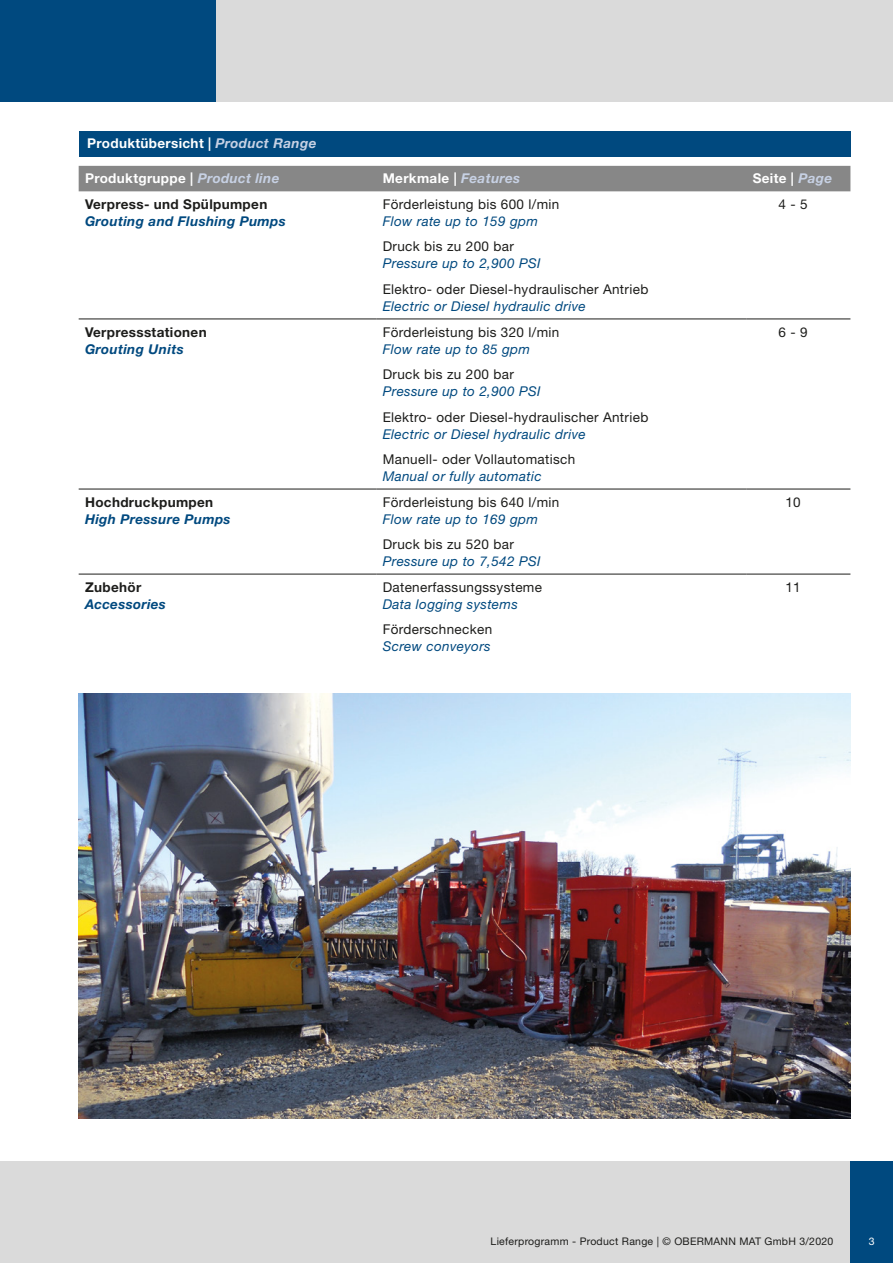
<style>
.page{position:relative;width:893px;height:1263px;background:#fff}
.page>*{position:absolute;margin:0;border:0;box-sizing:border-box;transform-origin:0 0}
.t1{font:13.5px "Helvetica Neue LT Std";letter-spacing:.025em;color:#1d1d1b}
.t2{font:italic 13.5px "Helvetica Neue LT Std";letter-spacing:.025em;color:#00497f}
.t3{font:700 13.5px "Helvetica Neue LT Std";letter-spacing:.025em;color:#fff}
.t4{font:italic 700 13.5px "Helvetica Neue LT Std";letter-spacing:.025em;color:#00497f}
.t5{font:700 13.5px "Helvetica Neue LT Std";letter-spacing:.025em;color:#1d1d1b}
.t6{font:10.5px "Helvetica Neue LT Std";letter-spacing:.025em;color:#1d1d1b}
.t7{font:10.5px "Helvetica Neue LT Std";color:#fff}
.s1{font-style:italic;color:#c7d1e4}
</style>
<div class="page">
<div style="left:0;top:1161px;width:850px;height:102px;background:#dadada"></div>
<div style="left:850px;top:1161px;width:43px;height:102px;background:#00497f"></div>
<div style="left:0;top:0;width:216px;height:102px;background:#00497f"></div>
<div style="left:216px;top:0;width:677px;height:102px;background:#dadada"></div>
<div style="left:79px;top:131px;width:771px;height:25px;background:#00497f"></div>
<div style="left:79px;top:166px;width:771px;height:25px;background:#878787"></div>
<hr style="left:79px;top:319px;width:297px;height:1px;background:#1d1d1b">
<hr style="left:376px;top:319px;width:370px;height:1px;background:#1d1d1b">
<hr style="left:746px;top:319px;width:104px;height:1px;background:#1d1d1b">
<hr style="left:79px;top:489px;width:297px;height:1px;background:#1d1d1b">
<hr style="left:376px;top:489px;width:370px;height:1px;background:#1d1d1b">
<hr style="left:746px;top:489px;width:104px;height:1px;background:#1d1d1b">
<hr style="left:79px;top:574px;width:297px;height:1px;background:#1d1d1b">
<hr style="left:376px;top:574px;width:370px;height:1px;background:#1d1d1b">
<hr style="left:746px;top:574px;width:104px;height:1px;background:#1d1d1b">
<img style="left:79px;top:693px;width:771px;height:425px">
<p class="t3" style="left:87px;top:135px;width:231px">Produktübersicht | <span class="s1">Product Range</span></p>
<p class="t3" style="left:85px;top:170px;width:196px">Produktgruppe | <span class="s1">Product line</span></p>
<p class="t3" style="left:383px;top:170px;width:139px">Merkmale | <span class="s1">Features</span></p>
<p class="t3" style="left:753px;top:170px;width:81px">Seite | <span class="s1">Page</span></p>
<p class="t5" style="left:85px;top:196px;width:184px">Verpress- und Spülpumpen</p>
<p class="t4" style="left:85px;top:213px;width:202px">Grouting and Flushing Pumps</p>
<p class="t1" style="left:383px;top:196px;width:178px">Förderleistung bis 600 l/min</p>
<p class="t2" style="left:383px;top:213px;width:157px">Flow rate up to 159 gpm</p>
<p class="t1" style="left:778px;top:196px;width:31px">4 - 5</p>
<p class="t1" style="left:383px;top:239px;width:133px">Druck bis zu 200 bar</p>
<p class="t2" style="left:383px;top:256px;width:159px">Pressure up to 2,900 PSI</p>
<p class="t1" style="left:383px;top:281px;width:267px">Elektro- oder Diesel-hydraulischer Antrieb</p>
<p class="t2" style="left:383px;top:298px;width:205px">Electric or Diesel hydraulic drive</p>
<p class="t5" style="left:85px;top:324px;width:123px">Verpressstationen</p>
<p class="t4" style="left:85px;top:341px;width:100px">Grouting Units</p>
<p class="t1" style="left:383px;top:324px;width:178px">Förderleistung bis 320 l/min</p>
<p class="t2" style="left:383px;top:341px;width:149px">Flow rate up to 85 gpm</p>
<p class="t1" style="left:778px;top:324px;width:31px">6 - 9</p>
<p class="t1" style="left:383px;top:366px;width:133px">Druck bis zu 200 bar</p>
<p class="t2" style="left:383px;top:383px;width:159px">Pressure up to 2,900 PSI</p>
<p class="t1" style="left:383px;top:409px;width:267px">Elektro- oder Diesel-hydraulischer Antrieb</p>
<p class="t2" style="left:383px;top:426px;width:205px">Electric or Diesel hydraulic drive</p>
<p class="t1" style="left:383px;top:451px;width:194px">Manuell- oder Vollautomatisch</p>
<p class="t2" style="left:383px;top:468px;width:160px">Manual or fully automatic</p>
<p class="t5" style="left:85px;top:494px;width:130px">Hochdruckpumpen</p>
<p class="t4" style="left:85px;top:511px;width:147px">High Pressure Pumps</p>
<p class="t1" style="left:383px;top:494px;width:178px">Förderleistung bis 640 l/min</p>
<p class="t2" style="left:383px;top:511px;width:157px">Flow rate up to 169 gpm</p>
<p class="t1" style="left:785px;top:494px;width:17px">10</p>
<p class="t1" style="left:383px;top:536px;width:133px">Druck bis zu 520 bar</p>
<p class="t2" style="left:383px;top:553px;width:159px">Pressure up to 7,542 PSI</p>
<p class="t5" style="left:85px;top:579px;width:58px">Zubehör</p>
<p class="t4" style="left:85px;top:596px;width:82px">Accessories</p>
<p class="t1" style="left:383px;top:579px;width:161px">Datenerfassungssysteme</p>
<p class="t2" style="left:383px;top:596px;width:137px">Data logging systems</p>
<p class="t1" style="left:785px;top:579px;width:17px">11</p>
<p class="t1" style="left:383px;top:621px;width:111px">Förderschnecken</p>
<p class="t2" style="left:383px;top:638px;width:110px">Screw conveyors</p>
<p class="t6" style="left:491px;top:1235px;width:344px">Lieferprogramm - Product Range | © OBERMANN MAT GmbH 3/2020</p>
<p class="t7" style="left:869px;top:1235px;width:7px">3</p>
</div>
